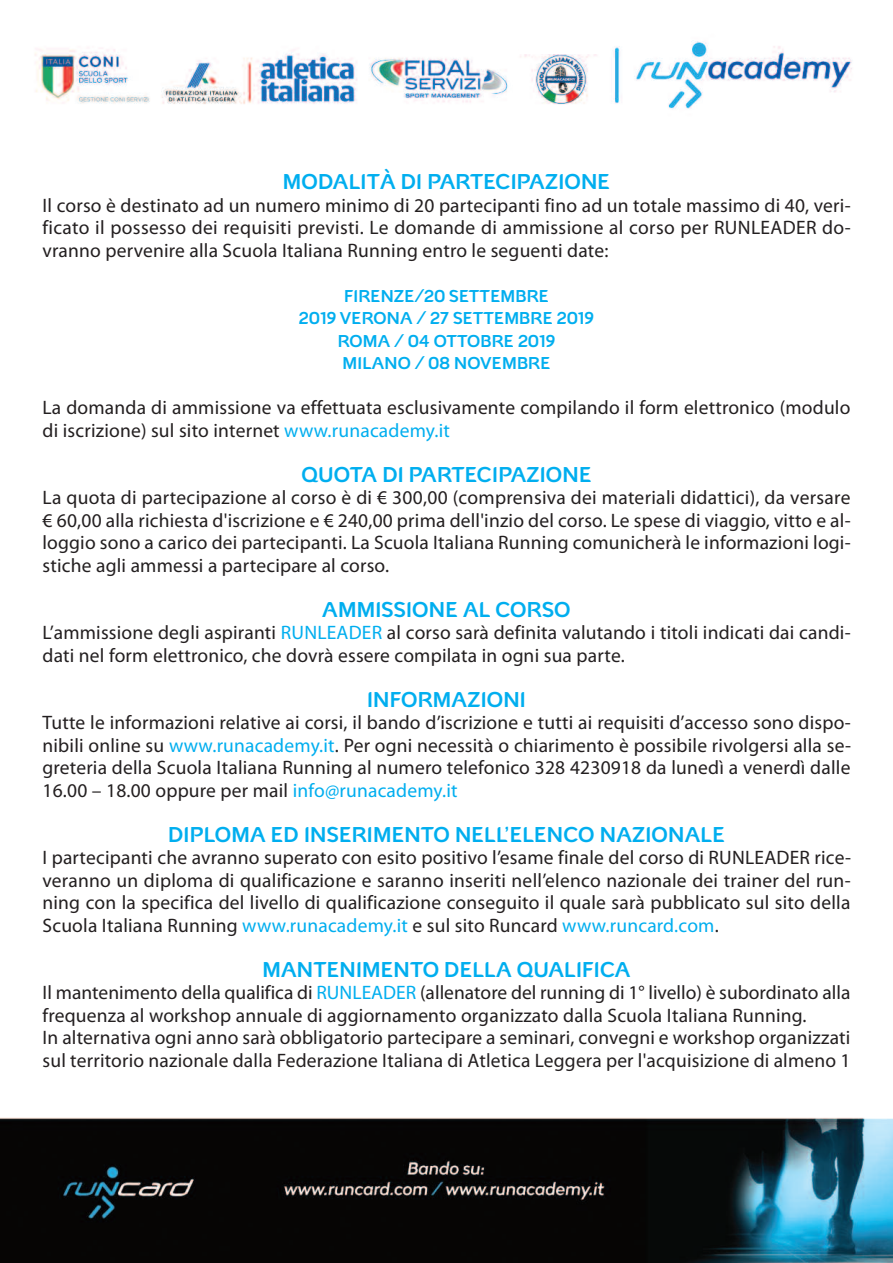
<style>
.page{position:relative;width:893px;height:1263px;background:#fff}
.page>*{position:absolute;margin:0;border:0;box-sizing:border-box;transform-origin:0 0}
.t1{font:22.5px "Tracks";letter-spacing:.01em;color:#00aeef}
.t2{font:19.5px/22.5px "Myriad Pro";letter-spacing:.01em;color:#231f20;text-align:justify}
.t3{font:18px/22.5px "Tracks";letter-spacing:.01em;color:#00aeef;text-align:center}
.s1{color:#00aeef}
</style>
<div class="page">
<img style="left:0;top:40px;width:893px;height:1223px">
<div style="left:519px;top:37px;width:82px;height:16px;background:#fff"></div>
<p class="t1" style="left:283px;top:174px;width:329px">MODALITÀ DI PARTECIPAZIONE</p>
<p class="t2" style="left:43px;top:195px;width:810px">Il corso è destinato ad un numero minimo di 20 partecipanti fino ad un totale massimo di 40, veri&shy;ficato il possesso dei requisiti previsti. Le domande di ammissione al corso per RUNLEADER do&shy;vranno pervenire alla Scuola Italiana Running entro le seguenti date:</p>
<p class="t3" style="left:299px;top:286px;width:297px">FIRENZE/20 SETTEMBRE<br>2019 VERONA / 27 SETTEMBRE 2019<br>ROMA / 04 OTTOBRE 2019<br>MILANO / 08 NOVEMBRE</p>
<p class="t2" style="left:43px;top:398px;width:809px">La domanda di ammissione va effettuata esclusivamente compilando il form elettronico (modulo di iscrizione) sul sito internet <span class="s1">www.runacademy.it</span></p>
<p class="t1" style="left:301px;top:467px;width:291px">QUOTA DI PARTECIPAZIONE</p>
<p class="t2" style="left:43px;top:488px;width:810px">La quota di partecipazione al corso è di € 300,00 (comprensiva dei materiali didattici), da versare € 60,00 alla richiesta d'iscrizione e € 240,00 prima dell'inzio del corso. Le spese di viaggio, vitto e al&shy;loggio sono a carico dei partecipanti. La Scuola Italiana Running comunicherà le informazioni logi&shy;stiche agli ammessi a partecipare al corso.</p>
<p class="t1" style="left:322px;top:602px;width:250px">AMMISSIONE AL CORSO</p>
<p class="t2" style="left:43px;top:623px;width:810px">L’ammissione degli aspiranti <span class="s1">RUNLEADER</span> al corso sarà definita valutando i titoli indicati dai candi&shy;dati nel form elettronico, che dovrà essere compilata in ogni sua parte.</p>
<p class="t1" style="left:367px;top:692px;width:160px">INFORMAZIONI</p>
<p class="t2" style="left:43px;top:713px;width:810px">Tutte le informazioni relative ai corsi, il bando d’iscrizione e tutti ai requisiti d’accesso sono dispo&shy;nibili online su <span class="s1">www.runacademy.it</span>. Per ogni necessità o chiarimento è possibile rivolgersi alla se&shy;greteria della Scuola Italiana Running al numero telefonico 328 4230918 da lunedì a venerdì dalle 16.00 – 18.00 oppure per mail <span class="s1">info@runacademy.it</span></p>
<p class="t1" style="left:168px;top:827px;width:558px">DIPLOMA ED INSERIMENTO NELL’ELENCO NAZIONALE</p>
<p class="t2" style="left:43px;top:848px;width:810px">I partecipanti che avranno superato con esito positivo l’esame finale del corso di RUNLEADER rice&shy;veranno un diploma di qualificazione e saranno inseriti nell’elenco nazionale dei trainer del run&shy;ning con la specifica del livello di qualificazione conseguito il quale sarà pubblicato sul sito della Scuola Italiana Running <span class="s1">www.runacademy.it</span> e sul sito Runcard <span class="s1">www.runcard.com</span>.</p>
<p class="t1" style="left:262px;top:962px;width:370px">MANTENIMENTO DELLA QUALIFICA</p>
<p class="t2" style="left:43px;top:983px;width:809px;text-align:left">Il mantenimento della qualifica di <span class="s1">RUNLEADER</span> (allenatore del running di 1° livello) è subordinato alla frequenza al workshop annuale di aggiornamento organizzato dalla Scuola Italiana Running.<br>In alternativa ogni anno sarà obbligatorio partecipare a seminari, convegni e workshop organizzati sul territorio nazionale dalla Federazione Italiana di Atletica Leggera per l'acquisizione di almeno 1</p>
</div>
